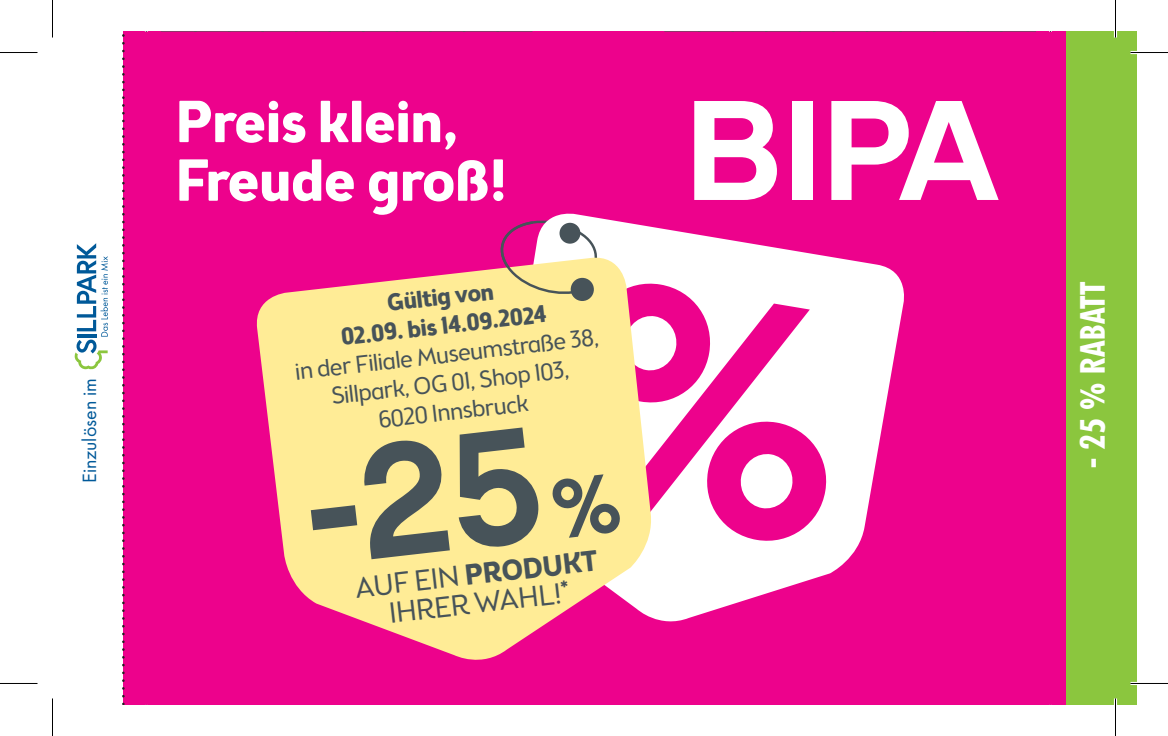
<style>
.page{position:relative;width:1168px;height:736px;background:#fff}
.page>*{position:absolute;margin:0;border:0;box-sizing:border-box;transform-origin:0 0}
.t1{font:700 58.5px/58.5px "Brooklyn Samuels Five";color:#fff}
.t2{font:700 condensed 32.5px "Futura";color:#fff}
.t3{font:300 28.75px/29.2px "Brooklyn Samuels Five";color:#475359;text-align:center}
.t4{font:300 24px/28.8px "Brooklyn Samuels Five";color:#475359;text-align:center}
.t5{font:700 24px/28.8px "Brooklyn Samuels Five";color:#475359;text-align:center}
.t6{font:20px "Futura PT";color:#005999}
.s1{font-weight:700}
</style>
<div class="page">
<div style="left:123px;top:31px;width:957px;height:673px;background:#ed028c"></div>
<svg style="left:548px;top:213px;width:356px;height:409px;fill:#fff"></svg>
<svg style="left:654px;top:279px;width:177px;height:266px;fill:#fff"></svg>
<svg style="left:256px;top:254px;width:398px;height:406px;fill:#ffec96"></svg>
<div style="left:572px;top:279px;width:21px;height:21px;background:#475359;border-radius:50%"></div>
<div style="left:571px;top:278px;width:23px;height:23px;border:2px solid #475359;border-radius:50%"></div>
<svg style="left:495px;top:220px;width:116px;height:77px"></svg>
<svg style="left:552px;top:474px;width:69px;height:64px;background:#b9b27f"></svg>
<svg style="left:694px;top:101px;width:83px;height:99px"></svg>
<div style="left:792px;top:101px;width:20px;height:99px;background:#fff"></div>
<svg style="left:831px;top:101px;width:168px;height:99px"></svg>
<svg style="left:161px;top:31px;width:371px;height:1px"></svg>
<svg style="left:664px;top:31px;width:372px;height:1px"></svg>
<div style="left:1066px;top:31px;width:71px;height:673px;background:#8bc63e"></div>
<svg style="left:122px;top:34px;width:3px;height:670px"></svg>
<svg style="left:75px;top:243px;width:33px;height:126px"></svg>
<hr style="left:1130px;top:51px;width:38px;height:3px;background:#fff">
<hr style="left:1130px;top:682px;width:38px;height:3px;background:#fff">
<hr style="left:1114px;top:0;width:3px;height:37px;background:#fff">
<hr style="left:1114px;top:698px;width:3px;height:38px;background:#fff">
<hr style="left:0;top:52px;width:38px;height:1px;background:#000">
<hr style="left:1130px;top:52px;width:38px;height:1px;background:#000">
<hr style="left:0;top:683px;width:38px;height:1px;background:#000">
<hr style="left:1130px;top:683px;width:38px;height:1px;background:#000">
<hr style="left:52px;top:0;width:1px;height:37px;background:#000">
<hr style="left:52px;top:698px;width:1px;height:38px;background:#000">
<hr style="left:1115px;top:0;width:1px;height:37px;background:#000">
<hr style="left:1115px;top:698px;width:1px;height:38px;background:#000">
<div style="left:311px;top:427px;width:231px;height:132px;background:#ffec96"></div>
<svg style="left:561px;top:580px;width:7px;height:7px"></svg>
<p class="t6" style="left:78px;top:483px;width:106px;rotate:-90deg">Einzulösen im</p>
<h1 class="t1" style="left:176px;top:98px;width:333px">Preis klein,<br>Freude groß!</h1>
<p class="t5" style="left:337px;top:295px;width:208px;rotate:-6deg">Gültig von<br>02.09. bis 14.09.2024</p>
<p class="t4" style="left:294px;top:357px;width:307px;rotate:-6deg">in der Filiale Museumstraße 38,<br>Sillpark, OG 01, Shop 103,<br>6020 Innsbruck</p>
<p class="t3" style="left:354px;top:574px;width:245px;rotate:-6deg">AUF EIN <span class="s1">PRODUKT<br></span>IHRER WAHL!</p>
<h2 class="t2" style="left:1072px;top:468px;width:188px;rotate:-90deg">- 25 % RABATT</h2>
</div>
